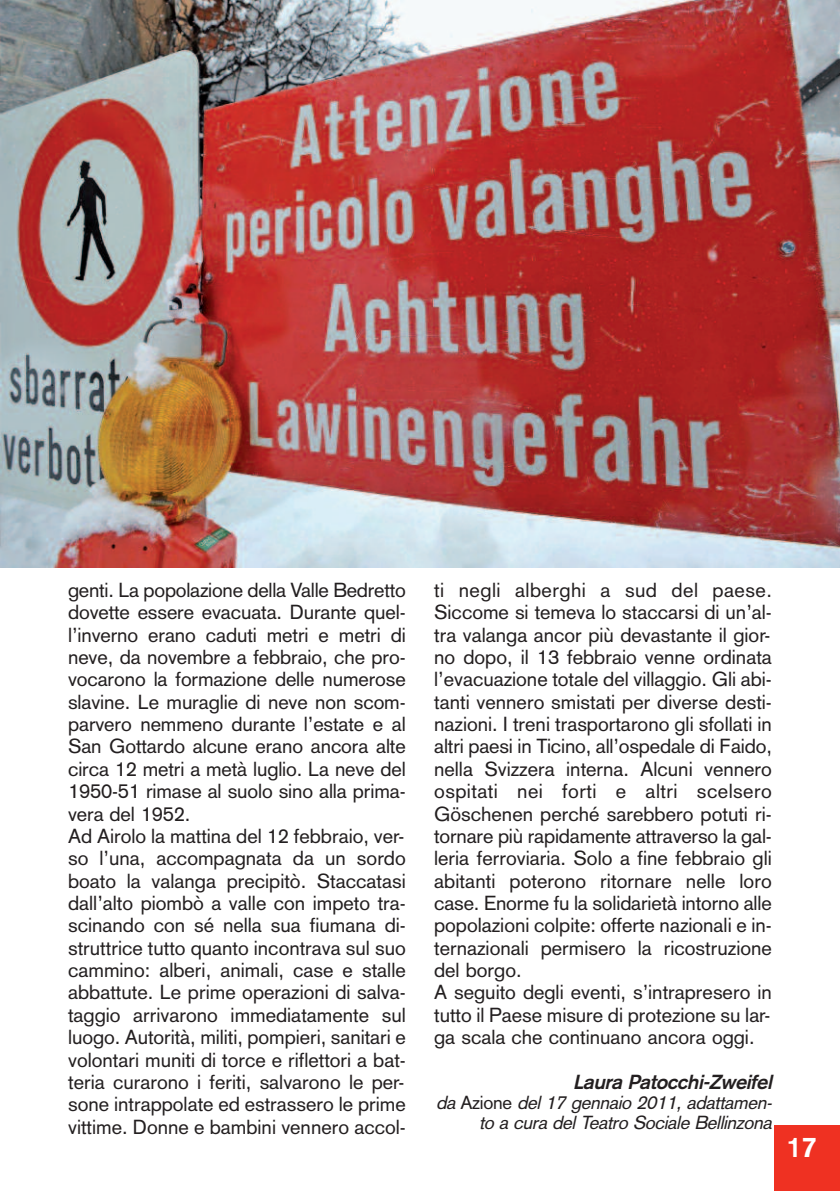
<style>
.page{position:relative;width:840px;height:1191px;background:#fff}
.page>*{position:absolute;margin:0;border:0;box-sizing:border-box;transform-origin:0 0}
.t1{font:700 28px "Akzidenz Grotesk";color:#fff}
.t2{font:20px/22.4px "Akzidenz Grotesk";color:#231f20}
.t3{font:italic 700 20px "Akzidenz Grotesk";color:#231f20}
.t4{font:italic 18.6px/20px "Akzidenz Grotesk";color:#231f20;text-align:right}
.s1{font-style:normal}
</style>
<div class="page">
<div style="left:774px;top:1125px;width:65px;height:66px;background:#ef3122"></div>
<img style="left:0;top:0;width:839px;height:567px">
<p class="t2" style="left:68px;top:581px;width:339px">genti. La popolazione della Valle Bedretto dovette essere evacuata. Durante quel&shy;l’inverno erano caduti metri e metri di neve, da novembre a febbraio, che pro&shy;vocarono la formazione delle numerose slavine. Le muraglie di neve non scom&shy;parvero nemmeno durante l’estate e al San Gottardo alcune erano ancora alte circa 12 metri a metà luglio. La neve del 1950-51 rimase al suolo sino alla prima&shy;vera del 1952.<br>Ad Airolo la mattina del 12 febbraio, ver&shy;so l’una, accompagnata da un sordo boato la valanga precipitò. Staccatasi dall’alto piombò a valle con impeto tra&shy;scinando con sé nella sua fiumana di&shy;struttrice tutto quanto incontrava sul suo cammino: alberi, animali, case e stalle abbattute. Le prime operazioni di salva&shy;taggio arrivarono immediatamente sul luogo. Autorità, militi, pompieri, sanitari e volontari muniti di torce e riflettori a bat&shy;teria curarono i feriti, salvarono le per&shy;sone intrappolate ed estrassero le prime vittime. Donne e bambini vennero accol-</p>
<p class="t2" style="left:434px;top:581px;width:339px">ti negli alberghi a sud del paese.<br>Siccome si temeva lo staccarsi di un’al&shy;tra valanga ancor più devastante il gior&shy;no dopo, il 13 febbraio venne ordinata l’evacuazione totale del villaggio. Gli abi&shy;tanti vennero smistati per diverse desti&shy;nazioni. I treni trasportarono gli sfollati in altri paesi in Ticino, all’ospedale di Faido, nella Svizzera interna. Alcuni vennero ospitati nei forti e altri scelsero Göschenen perché sarebbero potuti ri&shy;tornare più rapidamente attraverso la gal&shy;leria ferroviaria. Solo a fine febbraio gli abitanti poterono ritornare nelle loro case. Enorme fu la solidarietà intorno alle popolazioni colpite: offerte nazionali e in&shy;ternazionali permisero la ricostruzione del borgo.<br>A seguito degli eventi, s’intrapresero in tutto il Paese misure di protezione su lar&shy;ga scala che continuano ancora oggi.</p>
<p class="t3" style="left:573px;top:1074px;width:204px">Laura Patocchi-Zweifel</p>
<p class="t4" style="left:436px;top:1094px;width:341px">da <span class="s1">A z i o n e</span> del 17 gennaio 2011, adattamen&shy;to a cura del Teatro Sociale Bellinzona</p>
<h1 class="t1" style="left:785px;top:1137px;width:33px">17</h1>
</div>
